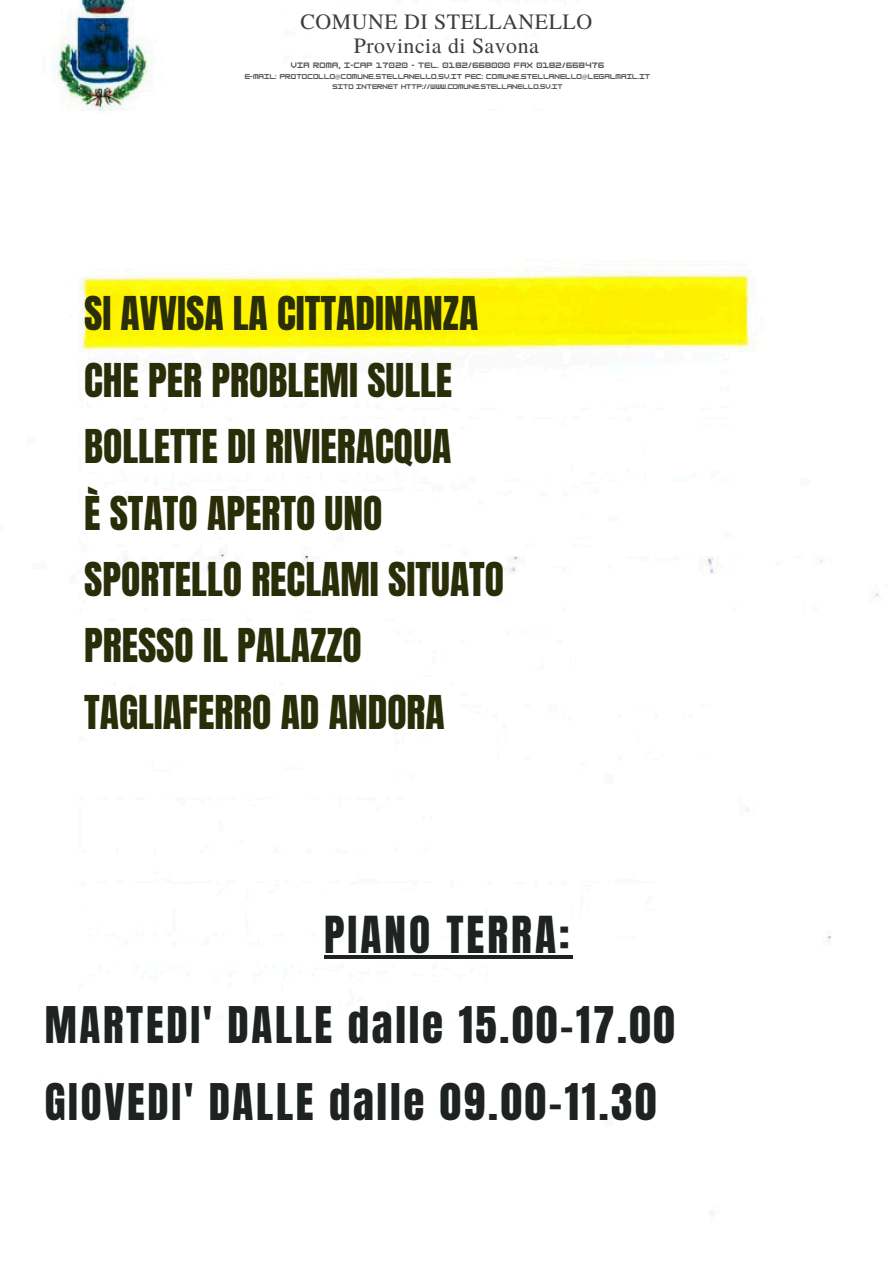
<style>
.page{position:relative;width:894px;height:1264px;background:#fff}
.page>*{position:absolute;margin:0;border:0;box-sizing:border-box;transform-origin:0 0}
.t1{font:43.35px "Anton";letter-spacing:.07em;color:#1f2222}
.t2{font:43.05px "Anton";letter-spacing:.065em;color:#1f2222}
.t3{font:39.6px/66.3px "Anton";color:#2a2e08}
.t4{font:21.9px/23.7px "Te X Gyre Termes";letter-spacing:.025em;color:#3c3e3d;text-align:center}
.t5{font:700 6.9px "HK Modular";letter-spacing:.05em;color:#545655}
.t6{font:700 6.15px "HK Modular";letter-spacing:.025em;color:#545655}
.t7{font:700 5.85px "HK Modular";letter-spacing:.01em;color:#545655}
.s1{font-family:"Noto Sans";font-weight:400}
</style>
<div class="page">
<img style="left:55px;top:0;width:823px;height:959px">
<hr style="left:324px;top:955px;width:248px;height:3px;background:#1f2222">
<p class="t4" style="left:300px;top:9px;width:293px">COMUNE DI STELLANELLO<br>Provincia di Savona</p>
<p class="t5" style="left:290px;top:61px;width:315px">VIA ROMA, I-CAP 17020 - TEL. 0182/668000 FAX 0182/668476</p>
<p class="t6" style="left:244px;top:73px;width:407px">E-MAIL: PROTOCOLLO<span class="s1">@</span>COMUNE.STELLANELLO.SV.IT PEC: COMUNE.STELLANELLO<span class="s1">@</span>LEGALMAIL.IT</p>
<h1 class="t7" style="left:332px;top:83px;width:231px">SITO INTERNET HTTP://WWW.COMUNE.STELLANELLO.SV.IT</h1>
<h3 class="t3" style="left:84px;top:281px;width:421px">SI AVVISA LA CITTADINANZA<br>CHE PER PROBLEMI SULLE<br>BOLLETTE DI RIVIERACQUA<br>È STATO APERTO UNO<br>SPORTELLO RECLAMI SITUATO<br>PRESSO IL PALAZZO<br>TAGLIAFERRO AD ANDORA</h3>
<h1 class="t1" style="left:324px;top:903px;width:247px">PIANO TERRA:</h1>
<h2 class="t2" style="left:45px;top:994px;width:631px">MARTEDI' DALLE dalle 15.00-17.00</h2>
<h2 class="t2" style="left:45px;top:1070px;width:613px">GIOVEDI' DALLE dalle 09.00-11.30</h2>
</div>
